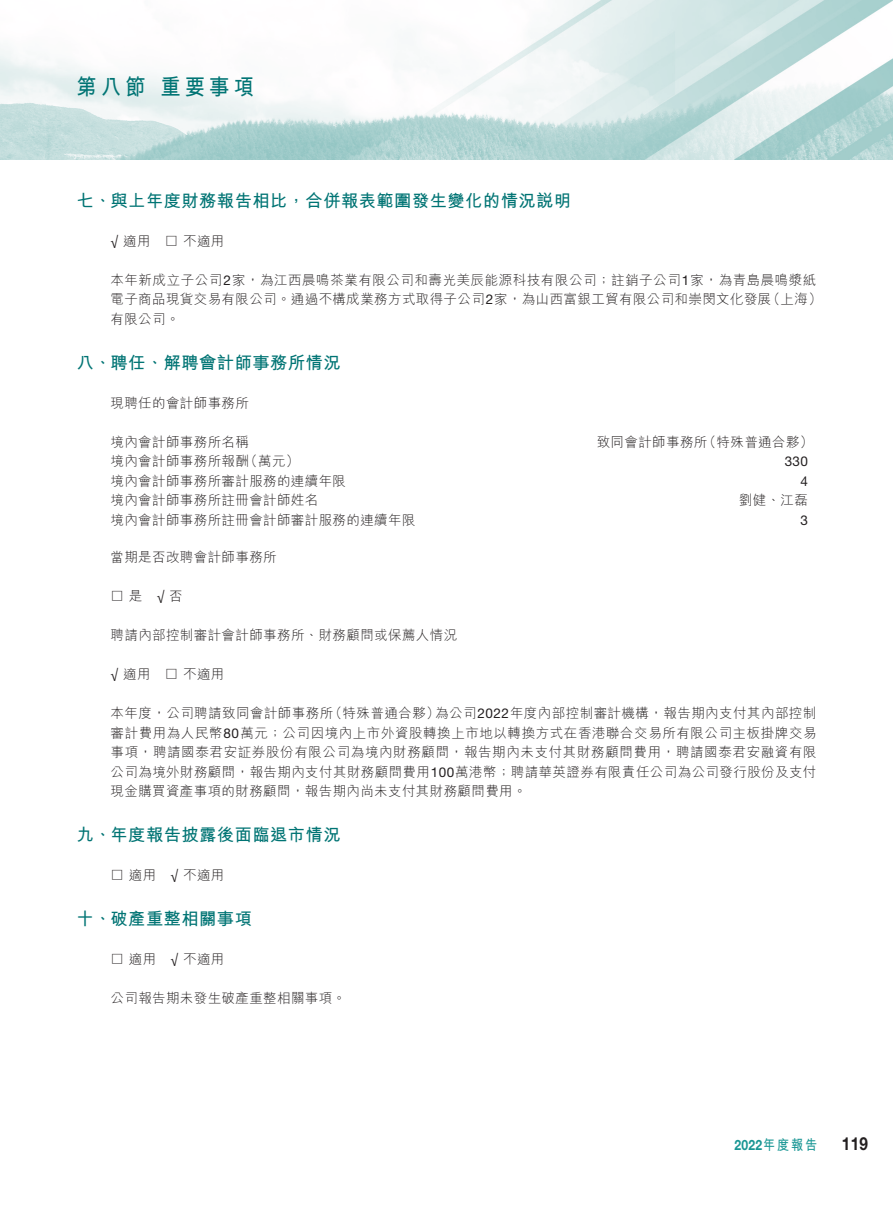
<style>
.page{position:relative;width:893px;height:1212px;background:#fff}
.page>*{position:absolute;margin:0;border:0;box-sizing:border-box;transform-origin:0 0}
.t1{font:700 22.5px "M Hei HK";letter-spacing:.21em;color:#007474;scale:.9 1}
.t2{font:700 18px "Helvetica Neue LT Std";color:#231f20;scale:.85 1}
.t3{font:700 17.25px "M Hei HK";letter-spacing:.03em;color:#007474}
.t4{font:700 14.25px "Helvetica Neue LT Std";color:#199694;scale:.85 1}
.t5{font:300 13.5px/19.5px "M Hei HK";letter-spacing:.03em;color:#231f20}
.t6{font:13.5px "Helvetica Neue LT Std";color:#231f20}
.s1{font-family:"Helvetica Neue LT Std";font-weight:400}
.s2{font-family:"M Hei HK"}
</style>
<div class="page">
<img style="left:0;top:0;width:893px;height:159px">
<h1 class="t1" style="left:76px;top:71px;width:199px">第八節 重要事項</h1>
<p class="t3" style="left:77px;top:188px;width:496px">七、與上年度財務報告相比，合併報表範圍發生變化的情況說明</p>
<p class="t5" style="left:111px;top:231px;width:115px"><span class="s1">√</span> 適用 □ 不適用</p>
<p class="t5" style="left:111px;top:270px;width:713px">本年新成立子公司<span class="s1">2</span>家，為江西晨鳴茶業有限公司和壽光美辰能源科技有限公司；註銷子公司<span class="s1">1</span>家，為青島晨鳴漿紙電子商品現貨交易有限公司。通過不構成業務方式取得子公司<span class="s1">2</span>家，為山西富銀工貿有限公司和崇閔文化發展（上海）有限公司。</p>
<p class="t3" style="left:77px;top:350px;width:266px">八、聘任、解聘會計師事務所情況</p>
<p class="t5" style="left:111px;top:393px;width:140px">現聘任的會計師事務所</p>
<p class="t5" style="left:111px;top:432px;width:140px">境內會計師事務所名稱</p>
<p class="t5" style="left:597px;top:432px;width:218px">致同會計師事務所（特殊普通合夥）</p>
<p class="t5" style="left:111px;top:451px;width:190px">境內會計師事務所報酬（萬元）</p>
<p class="t6" style="left:785px;top:453px;width:25px">330</p>
<p class="t5" style="left:111px;top:471px;width:237px">境內會計師事務所審計服務的連續年限</p>
<p class="t6" style="left:800px;top:473px;width:9px">4</p>
<p class="t5" style="left:111px;top:490px;width:209px">境內會計師事務所註冊會計師姓名</p>
<p class="t5" style="left:739px;top:490px;width:71px">劉健、江磊</p>
<p class="t5" style="left:111px;top:510px;width:306px">境內會計師事務所註冊會計師審計服務的連續年限</p>
<p class="t6" style="left:800px;top:512px;width:9px">3</p>
<p class="t5" style="left:111px;top:547px;width:168px">當期是否改聘會計師事務所</p>
<p class="t5" style="left:111px;top:586px;width:74px">□是 <span class="s1">√</span>否</p>
<p class="t5" style="left:111px;top:625px;width:348px">聘請內部控制審計會計師事務所、財務顧問或保薦人情況</p>
<p class="t5" style="left:111px;top:664px;width:115px"><span class="s1">√</span> 適用 □ 不適用</p>
<p class="t5" style="left:111px;top:703px;width:708px;text-align:justify">本年度，公司聘請致同會計師事務所（特殊普通合夥）為公司<span class="s1">2022</span>年度內部控制審計機構，報告期內支付其內部控制審計費用為人民幣<span class="s1">80</span>萬元；公司因境內上市外資股轉換上市地以轉換方式在香港聯合交易所有限公司主板掛牌交易事項，聘請國泰君安証券股份有限公司為境內財務顧問，報告期內未支付其財務顧問費用，聘請國泰君安融資有限公司為境外財務顧問，報告期內支付其財務顧問費用<span class="s1">100</span>萬港幣；聘請華英證券有限責任公司為公司發行股份及支付現金購買資產事項的財務顧問，報告期內尚未支付其財務顧問費用。</p>
<p class="t3" style="left:77px;top:822px;width:266px">九、年度報告披露後面臨退市情況</p>
<p class="t5" style="left:111px;top:865px;width:115px">□ 適用 <span class="s1">√</span> 不適用</p>
<p class="t3" style="left:77px;top:906px;width:177px">十、破產重整相關事項</p>
<p class="t5" style="left:111px;top:949px;width:115px">□ 適用 <span class="s1">√</span> 不適用</p>
<p class="t5" style="left:111px;top:988px;width:237px">公司報告期未發生破產重整相關事項。</p>
<p class="t4" style="left:734px;top:1136px;width:99px">2022<span class="s2">年度報告</span></p>
<h2 class="t2" style="left:842px;top:1133px;width:33px">119</h2>
</div>
